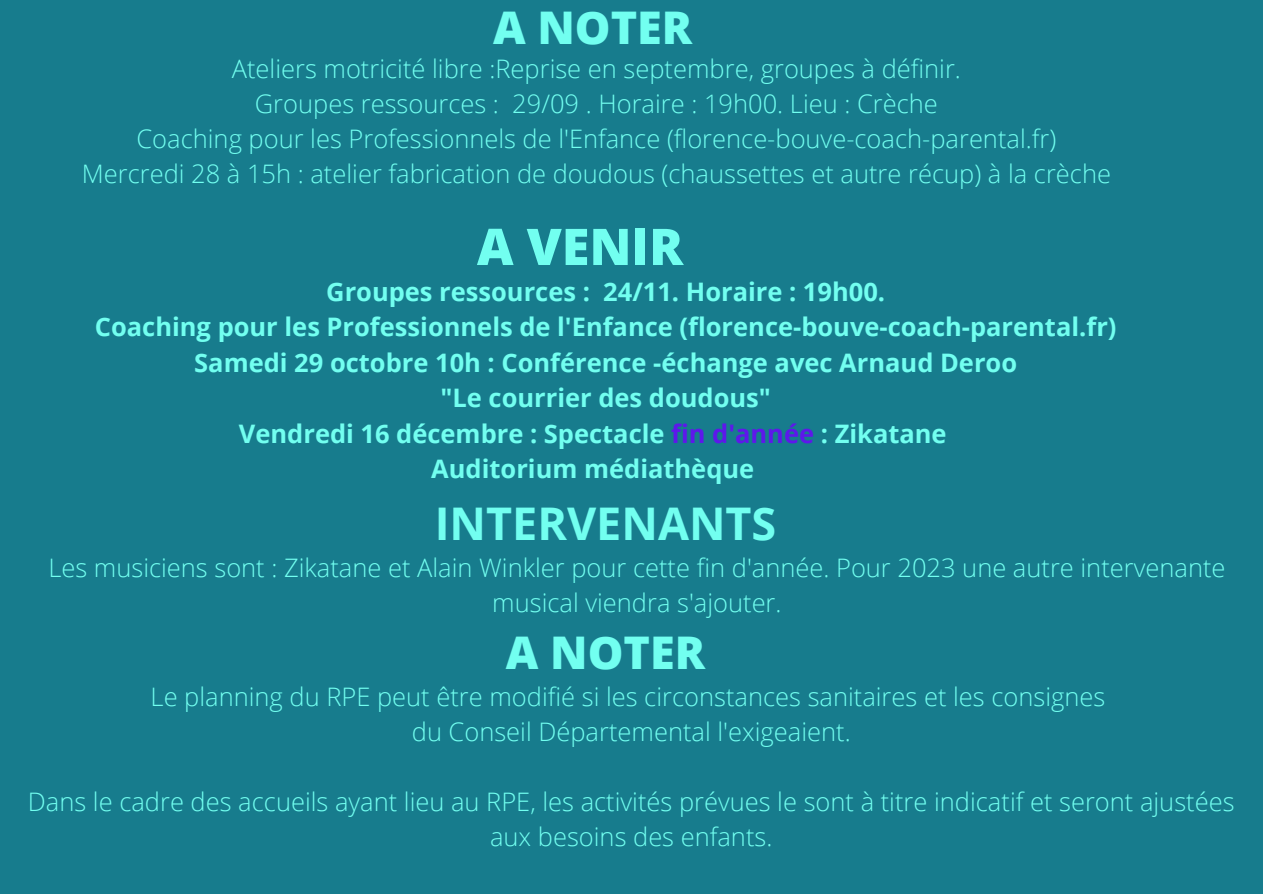
<style>
.page{position:relative;width:1263px;height:894px;background:#fff}
.page>*{position:absolute;margin:0;border:0;box-sizing:border-box;transform-origin:0 0}
.t1{font:800 50.55px "Open Sans";color:#72fff0}
.t2{font:800 45px "Open Sans";color:#72fff0}
.t3{font:700 45px "Open Sans";color:#72fff0}
.t4{font:300 25.5px/34.8px "Open Sans";color:#72fff0;text-align:center}
.t5{font:700 25.5px/34.8px "Open Sans";color:#72fff0;text-align:center}
.s1{color:#5e17eb}
</style>
<div class="page">
<div style="left:0;top:0;width:1263px;height:893px;background:#177c8d"></div>
<h2 class="t2" style="left:493px;top:-4px;width:201px">A NOTER</h2>
<p class="t4" style="left:82px;top:51px;width:1031px">Ateliers motricité libre :Reprise en septembre, groupes à définir.<br>Groupes ressources : 29/09 . Horaire : 19h00. Lieu : Crèche<br>Coaching pour les Professionnels de l'Enfance (florence-bouve-coach-parental.fr)<br>Mercredi 28 à 15h : atelier fabrication de doudous (chaussettes et autre récup) à la crèche</p>
<h1 class="t1" style="left:477px;top:211px;width:208px">A VENIR</h1>
<p class="t5" style="left:95px;top:273px;width:1023px">Groupes ressources : 24/11. Horaire : 19h00.<br>Coaching pour les Professionnels de l'Enfance (florence-bouve-coach-parental.fr)</p>
<p class="t5" style="left:194px;top:344px;width:824px">Samedi 29 octobre 10h : Conférence -échange avec Arnaud Deroo "Le courrier des doudous"</p>
<p class="t5" style="left:239px;top:416px;width:709px">Vendredi 16 décembre : Spectacle <span class="s1">fin d'année</span> : Zikatane<br>Auditorium médiathèque</p>
<h2 class="t3" style="left:435px;top:492px;width:343px">INTERVENANTS</h2>
<p class="t4" style="left:48px;top:550px;width:1179px">Les musiciens sont : Zikatane et Alain Winkler pour cette fin d'année. Pour 2023 une autre intervenante musical viendra s'ajouter.</p>
<h2 class="t2" style="left:506px;top:621px;width:201px">A NOTER</h2>
<p class="t4" style="left:151px;top:678px;width:956px">Le planning du RPE peut être modifié si les circonstances sanitaires et les consignes du Conseil Départemental l'exigeaient.</p>
<p class="t4" style="left:28px;top:783px;width:1208px">Dans le cadre des accueils ayant lieu au RPE, les activités prévues le sont à titre indicatif et seront ajustées aux besoins des enfants.</p>
</div>
